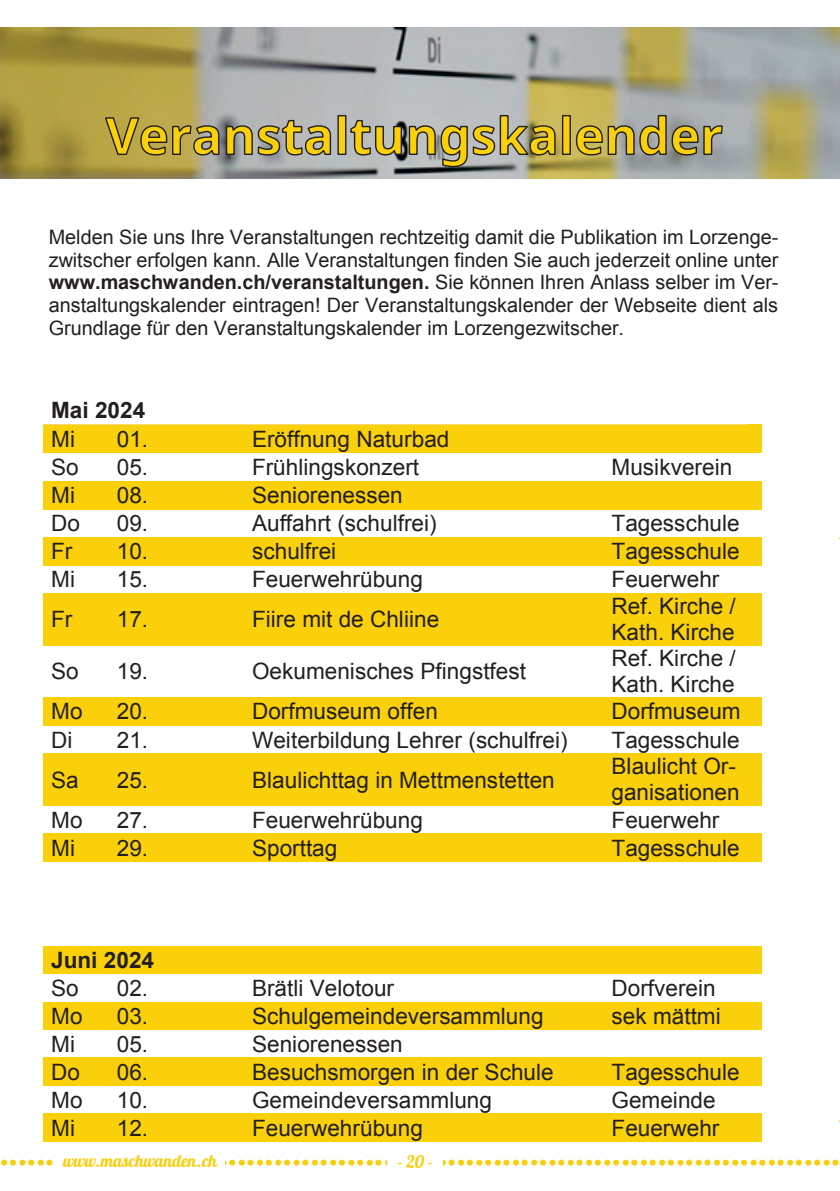
<style>
.page{position:relative;width:840px;height:1191px;background:#fff}
.page>*{position:absolute;margin:0;border:0;box-sizing:border-box;transform-origin:0 0}
.t1{font:22.6px/26px "Arial";color:#231f20}
.t2{font:700 22.6px "Arial";color:#231f20}
.t3{font:19.8px/22.8px "Arial";color:#231f20;text-align:justify}
.t4{font:17px "Pattaya";color:#f8cf0c}
.s1{font-weight:700}
</style>
<div class="page">
<svg style="left:1px;top:1159px;width:838px;height:6px"></svg>
<div style="left:53px;top:1149px;width:172px;height:23px;background:#fff"></div>
<div style="left:387px;top:1151px;width:55px;height:23px;background:#fff"></div>
<img style="left:0;top:28px;width:839px;height:150px">
<svg style="left:104px;top:114px;width:619px;height:58px;background:#aba065"></svg>
<div style="left:43px;top:425px;width:66px;height:28px;background:#f9d009"></div>
<div style="left:109px;top:425px;width:54px;height:28px;background:#f9d009"></div>
<div style="left:163px;top:425px;width:81px;height:28px;background:#f9d009"></div>
<div style="left:244px;top:425px;width:359px;height:28px;background:#f9d009"></div>
<div style="left:603px;top:425px;width:158px;height:28px;background:#f9d009"></div>
<hr style="left:43px;top:424px;width:66px;height:1px;background:#fbdb6e">
<hr style="left:110px;top:424px;width:53px;height:1px;background:#fbdb6e">
<hr style="left:164px;top:424px;width:80px;height:1px;background:#fbdb6e">
<hr style="left:245px;top:424px;width:358px;height:1px;background:#fbdb6e">
<hr style="left:604px;top:424px;width:143px;height:1px;background:#fbdb6e">
<svg style="left:747px;top:424px;width:14px;height:1px"></svg>
<div style="left:43px;top:481px;width:66px;height:28px;background:#f9d009"></div>
<div style="left:109px;top:481px;width:54px;height:28px;background:#f9d009"></div>
<div style="left:163px;top:481px;width:81px;height:28px;background:#f9d009"></div>
<div style="left:244px;top:481px;width:359px;height:28px;background:#f9d009"></div>
<div style="left:603px;top:481px;width:158px;height:28px;background:#f9d009"></div>
<div style="left:43px;top:537px;width:66px;height:28px;background:#f9d009"></div>
<div style="left:109px;top:537px;width:54px;height:28px;background:#f9d009"></div>
<div style="left:163px;top:537px;width:81px;height:28px;background:#f9d009"></div>
<div style="left:244px;top:537px;width:359px;height:28px;background:#f9d009"></div>
<div style="left:603px;top:537px;width:158px;height:28px;background:#f9d009"></div>
<div style="left:43px;top:593px;width:66px;height:52px;background:#f9d009"></div>
<div style="left:109px;top:593px;width:54px;height:52px;background:#f9d009"></div>
<div style="left:163px;top:593px;width:81px;height:52px;background:#f9d009"></div>
<div style="left:244px;top:593px;width:359px;height:52px;background:#f9d009"></div>
<div style="left:603px;top:593px;width:158px;height:52px;background:#f9d009"></div>
<div style="left:43px;top:697px;width:66px;height:28px;background:#f9d009"></div>
<div style="left:109px;top:697px;width:54px;height:28px;background:#f9d009"></div>
<div style="left:163px;top:697px;width:81px;height:28px;background:#f9d009"></div>
<div style="left:244px;top:697px;width:359px;height:28px;background:#f9d009"></div>
<div style="left:603px;top:697px;width:158px;height:28px;background:#f9d009"></div>
<div style="left:43px;top:753px;width:66px;height:52px;background:#f9d009"></div>
<div style="left:109px;top:753px;width:54px;height:52px;background:#f9d009"></div>
<div style="left:163px;top:753px;width:81px;height:52px;background:#f9d009"></div>
<div style="left:244px;top:753px;width:359px;height:52px;background:#f9d009"></div>
<div style="left:603px;top:753px;width:158px;height:52px;background:#f9d009"></div>
<div style="left:43px;top:833px;width:66px;height:28px;background:#f9d009"></div>
<div style="left:109px;top:833px;width:54px;height:28px;background:#f9d009"></div>
<div style="left:163px;top:833px;width:81px;height:28px;background:#f9d009"></div>
<div style="left:244px;top:833px;width:359px;height:28px;background:#f9d009"></div>
<div style="left:603px;top:833px;width:158px;height:28px;background:#f9d009"></div>
<div style="left:43px;top:945px;width:201px;height:28px;background:#f9d009"></div>
<div style="left:244px;top:945px;width:359px;height:28px;background:#f9d009"></div>
<div style="left:603px;top:945px;width:158px;height:28px;background:#f9d009"></div>
<div style="left:43px;top:1001px;width:66px;height:28px;background:#f9d009"></div>
<div style="left:109px;top:1001px;width:54px;height:28px;background:#f9d009"></div>
<div style="left:163px;top:1001px;width:81px;height:28px;background:#f9d009"></div>
<div style="left:244px;top:1001px;width:359px;height:28px;background:#f9d009"></div>
<div style="left:603px;top:1001px;width:158px;height:28px;background:#f9d009"></div>
<div style="left:43px;top:1057px;width:66px;height:28px;background:#f9d009"></div>
<div style="left:109px;top:1057px;width:54px;height:28px;background:#f9d009"></div>
<div style="left:163px;top:1057px;width:81px;height:28px;background:#f9d009"></div>
<div style="left:244px;top:1057px;width:359px;height:28px;background:#f9d009"></div>
<div style="left:603px;top:1057px;width:158px;height:28px;background:#f9d009"></div>
<div style="left:43px;top:1113px;width:66px;height:29px;background:#f9d009"></div>
<div style="left:109px;top:1113px;width:54px;height:29px;background:#f9d009"></div>
<div style="left:163px;top:1113px;width:81px;height:29px;background:#f9d009"></div>
<div style="left:244px;top:1113px;width:359px;height:29px;background:#f9d009"></div>
<div style="left:603px;top:1113px;width:158px;height:29px;background:#f9d009"></div>
<p class="t3" style="left:49px;top:225px;width:730px">Melden Sie uns Ihre Veranstaltungen rechtzeitig damit die Publikation im Lorzenge&shy;zwitscher erfolgen kann. Alle Veranstaltungen finden Sie auch jederzeit online unter <span class="s1">www.maschwanden.ch/veranstaltungen.</span> Sie können Ihren Anlass selber im Ver&shy;anstaltungskalender eintragen! Der Veranstaltungskalender der Webseite dient als Grundlage für den Veranstaltungskalender im Lorzengezwitscher.</p>
<p class="t2" style="left:51px;top:395px;width:96px">Mai 2024</p>
<p class="t1" style="left:51px;top:426px;width:25px">Mi</p>
<p class="t1" style="left:117px;top:426px;width:33px">01.</p>
<p class="t1" style="left:252px;top:426px;width:199px">Eröffnung Naturbad</p>
<p class="t1" style="left:51px;top:454px;width:29px">So</p>
<p class="t1" style="left:117px;top:454px;width:33px">05.</p>
<p class="t1" style="left:252px;top:454px;width:168px">Frühlingskonzert</p>
<p class="t1" style="left:611px;top:454px;width:122px">Musikverein</p>
<p class="t1" style="left:51px;top:482px;width:25px">Mi</p>
<p class="t1" style="left:117px;top:482px;width:33px">08.</p>
<p class="t1" style="left:252px;top:482px;width:152px">Seniorenessen</p>
<p class="t1" style="left:51px;top:510px;width:30px">Do</p>
<p class="t1" style="left:117px;top:510px;width:33px">09.</p>
<p class="t1" style="left:252px;top:510px;width:186px">Auffahrt (schulfrei)</p>
<p class="t1" style="left:611px;top:510px;width:130px">Tagesschule</p>
<p class="t1" style="left:51px;top:538px;width:23px">Fr</p>
<p class="t1" style="left:117px;top:538px;width:33px">10.</p>
<p class="t1" style="left:252px;top:538px;width:86px">schulfrei</p>
<p class="t1" style="left:611px;top:538px;width:130px">Tagesschule</p>
<p class="t1" style="left:51px;top:567px;width:25px">Mi</p>
<p class="t1" style="left:117px;top:567px;width:33px">15.</p>
<p class="t1" style="left:252px;top:567px;width:172px">Feuerwehrübung</p>
<p class="t1" style="left:611px;top:567px;width:109px">Feuerwehr</p>
<p class="t1" style="left:51px;top:607px;width:23px">Fr</p>
<p class="t1" style="left:117px;top:607px;width:33px">17.</p>
<p class="t1" style="left:252px;top:607px;width:189px">Fiire mit de Chliine</p>
<p class="t1" style="left:611px;top:593px;width:126px">Ref. Kirche /<br>Kath. Kirche</p>
<p class="t1" style="left:51px;top:658px;width:29px">So</p>
<p class="t1" style="left:117px;top:658px;width:33px">19.</p>
<p class="t1" style="left:252px;top:658px;width:275px">Oekumenisches Pfingstfest</p>
<p class="t1" style="left:611px;top:646px;width:126px">Ref. Kirche /<br>Kath. Kirche</p>
<p class="t1" style="left:51px;top:698px;width:33px">Mo</p>
<p class="t1" style="left:117px;top:698px;width:33px">20.</p>
<p class="t1" style="left:252px;top:698px;width:187px">Dorfmuseum offen</p>
<p class="t1" style="left:611px;top:698px;width:131px">Dorfmuseum</p>
<p class="t1" style="left:51px;top:727px;width:23px">Di</p>
<p class="t1" style="left:117px;top:727px;width:33px">21.</p>
<p class="t1" style="left:252px;top:727px;width:317px">Weiterbildung Lehrer (schulfrei)</p>
<p class="t1" style="left:611px;top:727px;width:130px">Tagesschule</p>
<p class="t1" style="left:51px;top:767px;width:29px">Sa</p>
<p class="t1" style="left:117px;top:767px;width:33px">25.</p>
<p class="t1" style="left:252px;top:767px;width:304px">Blaulichttag in Mettmenstetten</p>
<p class="t1" style="left:611px;top:753px;width:130px">Blaulicht Or&shy;ganisationen</p>
<p class="t1" style="left:51px;top:807px;width:33px">Mo</p>
<p class="t1" style="left:117px;top:807px;width:33px">27.</p>
<p class="t1" style="left:252px;top:807px;width:172px">Feuerwehrübung</p>
<p class="t1" style="left:611px;top:807px;width:109px">Feuerwehr</p>
<p class="t1" style="left:51px;top:835px;width:25px">Mi</p>
<p class="t1" style="left:117px;top:835px;width:33px">29.</p>
<p class="t1" style="left:252px;top:835px;width:87px">Sporttag</p>
<p class="t1" style="left:611px;top:835px;width:130px">Tagesschule</p>
<p class="t2" style="left:51px;top:945px;width:104px">Juni 2024</p>
<p class="t1" style="left:51px;top:975px;width:29px">So</p>
<p class="t1" style="left:117px;top:975px;width:33px">02.</p>
<p class="t1" style="left:252px;top:975px;width:143px">Brätli Velotour</p>
<p class="t1" style="left:611px;top:975px;width:106px">Dorfverein</p>
<p class="t1" style="left:51px;top:1003px;width:33px">Mo</p>
<p class="t1" style="left:117px;top:1003px;width:33px">03.</p>
<p class="t1" style="left:252px;top:1003px;width:293px">Schulgemeindeversammlung</p>
<p class="t1" style="left:611px;top:1003px;width:111px">sek mättmi</p>
<p class="t1" style="left:51px;top:1031px;width:25px">Mi</p>
<p class="t1" style="left:117px;top:1031px;width:33px">05.</p>
<p class="t1" style="left:252px;top:1031px;width:152px">Seniorenessen</p>
<p class="t1" style="left:51px;top:1059px;width:30px">Do</p>
<p class="t1" style="left:117px;top:1059px;width:33px">06.</p>
<p class="t1" style="left:252px;top:1059px;width:303px">Besuchsmorgen in der Schule</p>
<p class="t1" style="left:611px;top:1059px;width:130px">Tagesschule</p>
<p class="t1" style="left:51px;top:1087px;width:33px">Mo</p>
<p class="t1" style="left:117px;top:1087px;width:33px">10.</p>
<p class="t1" style="left:252px;top:1087px;width:241px">Gemeindeversammlung</p>
<p class="t1" style="left:611px;top:1087px;width:106px">Gemeinde</p>
<p class="t1" style="left:51px;top:1115px;width:25px">Mi</p>
<p class="t1" style="left:117px;top:1115px;width:33px">12.</p>
<p class="t1" style="left:252px;top:1115px;width:172px">Feuerwehrübung</p>
<p class="t1" style="left:611px;top:1115px;width:109px">Feuerwehr</p>
<p class="t4" style="left:63px;top:1149px;width:156px">www.maschwanden.ch</p>
<p class="t4" style="left:397px;top:1151px;width:37px">- 20 -</p>
</div>
